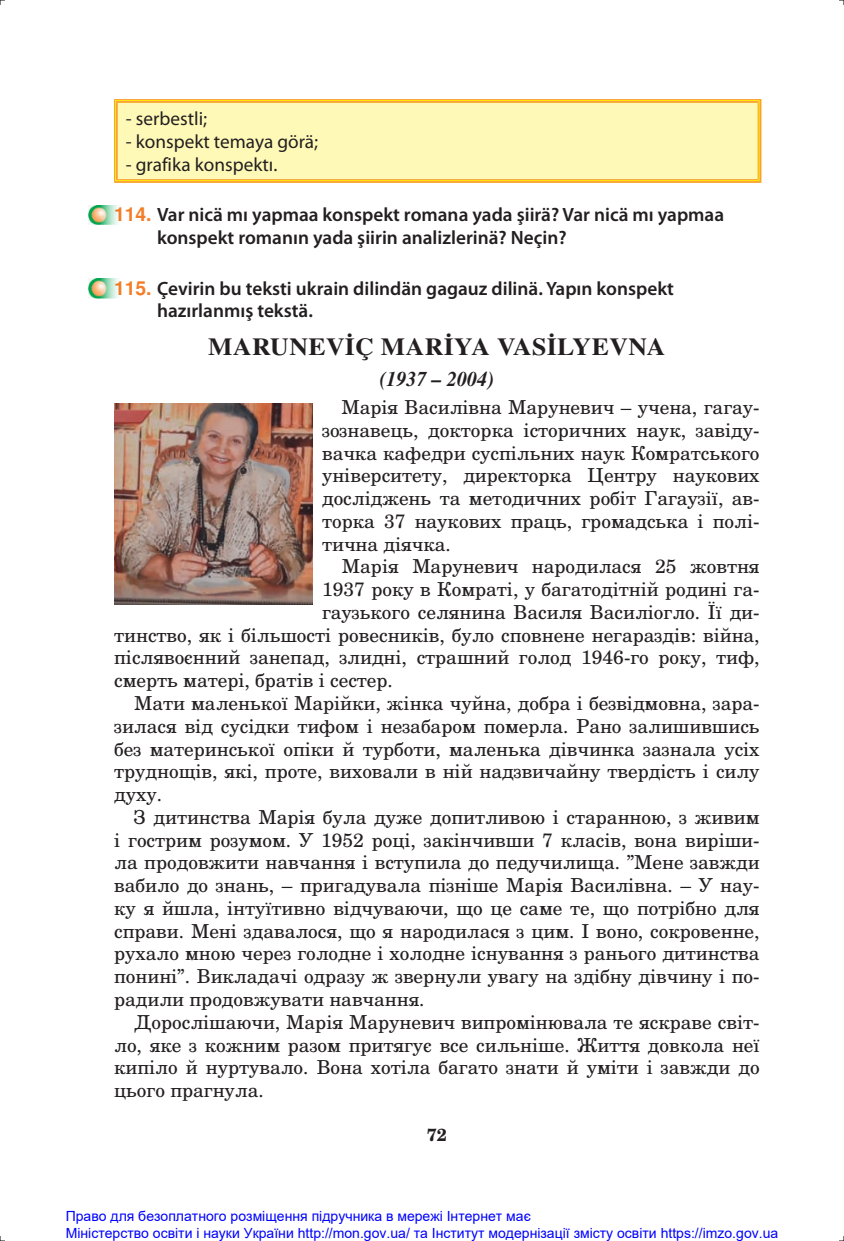
<style>
.page{position:relative;width:844px;height:1241px;background:#fff}
.page>*{position:absolute;margin:0;border:0;box-sizing:border-box;transform-origin:0 0}
.t1{font:700 24.5px "Te X Gyre Termes";letter-spacing:.02em;color:#231f20;scale:1.05 1}
.t2{font:italic 700 21px "Te X Gyre Termes";letter-spacing:.005em;color:#231f20;scale:.95 1}
.t3{font:19.25px/22.8px "Te X Gyre Schola";color:#231f20;text-align:justify}
.t4{font:600 19.25px/22.8px "Myriad Pro";color:#231f20}
.t5{font:19.25px "Myriad Pro";color:#231f20}
.t6{font:700 17.5px "Te X Gyre Schola";color:#231f20}
.t7{font:14px/16.8px "Arial";color:#00f}
.s1{font-family:"Free Sans";font-weight:700;color:#f47d27}
</style>
<div class="page">
<div style="left:116px;top:101px;width:643px;height:80px;background:#fff9b8"></div>
<hr style="left:114px;top:99px;width:647px;height:4px;background:#fff101">
<hr style="left:114px;top:103px;width:4px;height:76px;background:#fff101">
<hr style="left:757px;top:103px;width:4px;height:76px;background:#fbbc2a">
<hr style="left:114px;top:179px;width:647px;height:4px;background:#fee609">
<hr style="left:114px;top:99px;width:647px;height:1px;background:#f99f42">
<hr style="left:116px;top:101px;width:642px;height:2px;background:#f99f42">
<hr style="left:114px;top:100px;width:1px;height:81px;background:#f99f42">
<hr style="left:116px;top:103px;width:2px;height:76px;background:#f99f42">
<hr style="left:757px;top:103px;width:1px;height:76px;background:#f99f42">
<hr style="left:759px;top:100px;width:2px;height:81px;background:#f99f42">
<hr style="left:116px;top:179px;width:642px;height:1px;background:#f99f42">
<hr style="left:114px;top:181px;width:647px;height:2px;background:#f99f42">
<img style="left:114px;top:403px;width:198px;height:201px">
<img style="left:88px;top:205px;width:30px;height:20px">
<img style="left:88px;top:278px;width:30px;height:20px">
<p class="t5" style="left:126px;top:107px;width:83px">- serbestli;</p>
<p class="t5" style="left:126px;top:130px;width:194px">- konspekt temaya görä;</p>
<p class="t5" style="left:126px;top:153px;width:153px">- grafika konspektı.</p>
<p class="t4" style="left:157px;top:203px;width:568px;text-indent:-43px"><span class="s1">114.</span> Var nicä mı yapmaa konspekt romana yada şiirä? Var nicä mı yapmaa konspekt romanın yada şiirin analizlerinä? Neçin?</p>
<p class="t4" style="left:157px;top:276px;width:518px;text-indent:-43px"><span class="s1">115.</span> Çevirin bu teksti ukrain dilindän gagauz dilinä. Yapın konspekt hazırlanmış tekstä.</p>
<p class="t1" style="left:208px;top:327px;width:437px">MARUNEVIÇ MARIYA VASILYEVNA</p>
<p class="t2" style="left:379px;top:363px;width:122px">(1937 – 2004)</p>
<p class="t3" style="left:322px;top:395px;width:439px;text-indent:19px">Марія Василівна Маруневич – учена, гагау&shy;зознавець, докторка історичних наук, завіду&shy;вачка кафедри суспільних наук Комратського університету, директорка Центру наукових досліджень та методичних робіт Гагаузії, ав&shy;торка 37 наукових праць, громадська і полі&shy;тична діячка.</p>
<p class="t3" style="left:342px;top:554px;width:419px">Марія Маруневич народилася 25 жовтня</p>
<p class="t3" style="left:322px;top:577px;width:439px">1937 року в Комраті, у багатодітній родині га-</p>
<p class="t3" style="left:322px;top:599px;width:439px">гаузького селянина Василя Василіогло. Її ди-</p>
<p class="t3" style="left:114px;top:622px;width:646px">тинство, як і більшості ровесників, було сповнене негараздів: війна,</p>
<p class="t3" style="left:114px;top:645px;width:646px">післявоєнний занепад, злидні, страшний голод 1946-го року, тиф,</p>
<p class="t3" style="left:114px;top:668px;width:280px">смерть матері, братів і сестер.</p>
<p class="t3" style="left:134px;top:690px;width:627px">Мати маленької Марійки, жінка чуйна, добра і безвідмовна, зара-</p>
<p class="t3" style="left:114px;top:713px;width:646px">зилася від сусідки тифом і незабаром померла. Рано залишившись</p>
<p class="t3" style="left:114px;top:736px;width:646px">без материнської опіки й турботи, маленька дівчинка зазнала усіх</p>
<p class="t3" style="left:114px;top:759px;width:646px">труднощів, які, проте, виховали в ній надзвичайну твердість і силу</p>
<p class="t3" style="left:114px;top:781px;width:49px">духу.</p>
<p class="t3" style="left:134px;top:804px;width:627px">З дитинства Марія була дуже допитливою і старанною, з живим</p>
<p class="t3" style="left:114px;top:827px;width:646px">і гострим розумом. У 1952 році, закінчивши 7 класів, вона виріши-</p>
<p class="t3" style="left:114px;top:850px;width:646px">ла продовжити навчання і вступила до педучилища. ”Мене завжди</p>
<p class="t3" style="left:114px;top:872px;width:646px">вабило до знань, – пригадувала пізніше Марія Василівна. – У нау-</p>
<p class="t3" style="left:114px;top:895px;width:646px">ку я йшла, інтуїтивно відчуваючи, що це саме те, що потрібно для</p>
<p class="t3" style="left:114px;top:918px;width:646px">справи. Мені здавалося, що я народилася з цим. І воно, сокровенне,</p>
<p class="t3" style="left:114px;top:941px;width:646px">рухало мною через голодне і холодне існування з ранього дитинства</p>
<p class="t3" style="left:114px;top:963px;width:646px">понині”. Викладачі одразу ж звернули увагу на здібну дівчину і по-</p>
<p class="t3" style="left:114px;top:986px;width:312px">радили продовжувати навчання.</p>
<p class="t3" style="left:134px;top:1009px;width:627px">Дорослішаючи, Марія Маруневич випромінювала те яскраве світ-</p>
<p class="t3" style="left:114px;top:1032px;width:646px">ло, яке з кожним разом притягує все сильніше. Життя довкола неї</p>
<p class="t3" style="left:114px;top:1054px;width:646px">кипіло й нуртувало. Вона хотіла багато знати й уміти і завжди до</p>
<p class="t3" style="left:114px;top:1077px;width:151px">цього прагнула.</p>
<p class="t6" style="left:426px;top:1119px;width:22px">72</p>
<p class="t7" style="left:66px;top:1207px;width:713px">Право для безоплатного розміщення підручника в мережі Інтернет має<br>Міністерство освіти і науки України http://mon.gov.ua/ та Інститут модернізації змісту освіти https://imzo.gov.ua</p>
</div>
